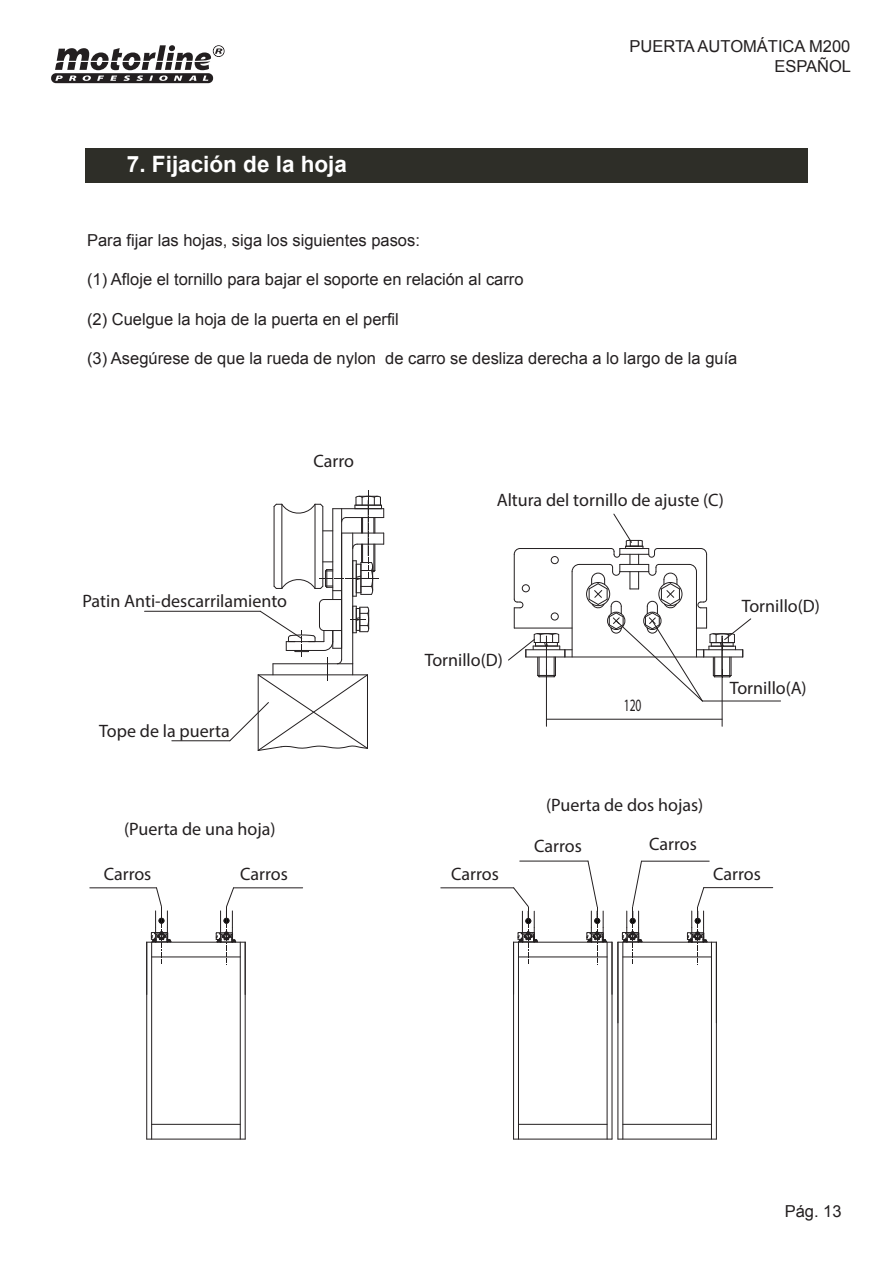
<style>
.page{position:relative;width:893px;height:1263px;background:#fff}
.page>*{position:absolute;margin:0;border:0;box-sizing:border-box;transform-origin:0 0}
.t1{font:700 22.5px "Arial";color:#fff}
.t2{font:18px "Myriad Pro";color:#231f20}
.t3{font:17.4px "Myriad Pro";color:#231f20;scale:.67 1}
.t4{font:16.5px/19.8px "Arial";color:#231f20;text-align:right}
</style>
<div class="page">
<div style="left:85px;top:149px;width:723px;height:34px;background:#2e2e28"></div>
<svg style="left:51px;top:45px;width:174px;height:38px"></svg>
<hr style="left:513px;top:942px;width:1px;height:197px;background:#231f20">
<hr style="left:152px;top:1124px;width:88px;height:1px;background:#231f20">
<hr style="left:240px;top:942px;width:1px;height:197px;background:#231f20">
<hr style="left:151px;top:942px;width:1px;height:197px;background:#231f20">
<hr style="left:147px;top:1139px;width:98px;height:1px;background:#231f20">
<hr style="left:245px;top:942px;width:1px;height:197px;background:#231f20">
<hr style="left:146px;top:942px;width:1px;height:197px;background:#231f20">
<hr style="left:147px;top:942px;width:98px;height:1px;background:#231f20">
<hr style="left:152px;top:956px;width:88px;height:1px;background:#231f20">
<hr style="left:623px;top:1124px;width:88px;height:1px;background:#231f20">
<hr style="left:623px;top:956px;width:88px;height:1px;background:#231f20">
<hr style="left:711px;top:942px;width:1px;height:197px;background:#231f20">
<hr style="left:622px;top:942px;width:1px;height:197px;background:#231f20">
<hr style="left:618px;top:1139px;width:98px;height:1px;background:#231f20">
<hr style="left:716px;top:942px;width:1px;height:197px;background:#231f20">
<hr style="left:618px;top:942px;width:98px;height:1px;background:#231f20">
<hr style="left:617px;top:942px;width:1px;height:197px;background:#231f20">
<hr style="left:518px;top:1124px;width:89px;height:1px;background:#231f20">
<hr style="left:518px;top:956px;width:89px;height:1px;background:#231f20">
<hr style="left:607px;top:942px;width:1px;height:197px;background:#231f20">
<hr style="left:518px;top:942px;width:1px;height:197px;background:#231f20">
<hr style="left:514px;top:1139px;width:98px;height:1px;background:#231f20">
<hr style="left:612px;top:942px;width:1px;height:197px;background:#231f20">
<hr style="left:514px;top:942px;width:98px;height:1px;background:#231f20">
<hr style="left:514px;top:628px;width:58px;height:1px;background:#231f20">
<svg style="left:513px;top:548px;width:7px;height:7px"></svg>
<hr style="left:514px;top:554px;width:1px;height:45px;background:#231f20">
<div style="left:586px;top:582px;width:24px;height:24px;border:1px solid #231f20;border-radius:50%"></div>
<div style="left:522px;top:584px;width:8px;height:8px;border:1px solid #231f20;border-radius:50%"></div>
<div style="left:551px;top:556px;width:8px;height:8px;border:1px solid #231f20;border-radius:50%"></div>
<hr style="left:520px;top:548px;width:91px;height:1px;background:#231f20">
<hr style="left:579px;top:564px;width:31px;height:1px;background:#231f20">
<hr style="left:526px;top:649px;width:46px;height:1px;background:#231f20">
<svg style="left:571px;top:564px;width:8px;height:8px"></svg>
<hr style="left:572px;top:572px;width:1px;height:85px;background:#231f20">
<hr style="left:526px;top:657px;width:217px;height:1px;background:#231f20">
<hr style="left:520px;top:861px;width:68px;height:1px;background:#231f20">
<hr style="left:704px;top:887px;width:69px;height:1px;background:#231f20">
<hr style="left:546px;top:719px;width:176px;height:1px;background:#231f20">
<hr style="left:546px;top:676px;width:1px;height:50px;background:#231f20">
<hr style="left:722px;top:676px;width:1px;height:50px;background:#231f20">
<hr style="left:441px;top:887px;width:73px;height:1px;background:#231f20">
<hr style="left:641px;top:861px;width:68px;height:1px;background:#231f20">
<hr style="left:90px;top:887px;width:66px;height:1px;background:#231f20">
<hr style="left:234px;top:887px;width:69px;height:1px;background:#231f20">
<hr style="left:172px;top:740px;width:58px;height:1px;background:#231f20">
<hr style="left:145px;top:611px;width:115px;height:1px;background:#231f20">
<hr style="left:702px;top:701px;width:79px;height:1px;background:#231f20">
<svg style="left:229px;top:490px;width:155px;height:261px"></svg>
<svg style="left:508px;top:598px;width:57px;height:80px"></svg>
<svg style="left:588px;top:513px;width:164px;height:189px"></svg>
<svg style="left:687px;top:887px;width:20px;height:78px"></svg>
<svg style="left:151px;top:887px;width:20px;height:77px"></svg>
<svg style="left:215px;top:887px;width:21px;height:78px"></svg>
<svg style="left:513px;top:887px;width:25px;height:77px"></svg>
<svg style="left:586px;top:860px;width:21px;height:105px"></svg>
<svg style="left:622px;top:860px;width:20px;height:104px"></svg>
<h1 class="t1" style="left:127px;top:149px;width:222px">7. Fijación de la hoja</h1>
<p class="t4" style="left:629px;top:36px;width:223px">PUERTA AUTOMÁTICA M200<br>ESPAÑOL</p>
<p class="t4" style="left:87px;top:230px;width:334px">Para fijar las hojas, siga los siguientes pasos:</p>
<p class="t4" style="left:87px;top:269px;width:438px">(1) Afloje el tornillo para bajar el soporte en relación al carro</p>
<p class="t4" style="left:87px;top:309px;width:313px">(2) Cuelgue la hoja de la puerta en el perfil</p>
<p class="t4" style="left:87px;top:349px;width:652px">(3) Asegúrese de que la rueda de nylon de carro se desliza derecha a lo largo de la guía</p>
<p class="t2" style="left:313px;top:450px;width:42px">Carro</p>
<p class="t2" style="left:83px;top:590px;width:206px">Patin Anti-descarrilamiento</p>
<p class="t2" style="left:99px;top:720px;width:132px">Tope de la puerta</p>
<p class="t2" style="left:124px;top:818px;width:153px">(Puerta de una hoja)</p>
<p class="t2" style="left:497px;top:489px;width:229px">Altura del tornillo de ajuste (C)</p>
<p class="t2" style="left:425px;top:649px;width:80px">Tornillo(D)</p>
<p class="t2" style="left:742px;top:595px;width:80px">Tornillo(D)</p>
<p class="t3" style="left:624px;top:695px;width:28px">120</p>
<p class="t2" style="left:730px;top:677px;width:78px">Tornillo(A)</p>
<p class="t2" style="left:546px;top:794px;width:159px">(Puerta de dos hojas)</p>
<p class="t2" style="left:534px;top:835px;width:49px">Carros</p>
<p class="t2" style="left:649px;top:833px;width:49px">Carros</p>
<p class="t2" style="left:104px;top:863px;width:49px">Carros</p>
<p class="t2" style="left:240px;top:863px;width:49px">Carros</p>
<p class="t2" style="left:451px;top:863px;width:49px">Carros</p>
<p class="t2" style="left:713px;top:863px;width:49px">Carros</p>
<p class="t4" style="left:785px;top:1201px;width:58px">Pág. 13</p>
</div>
